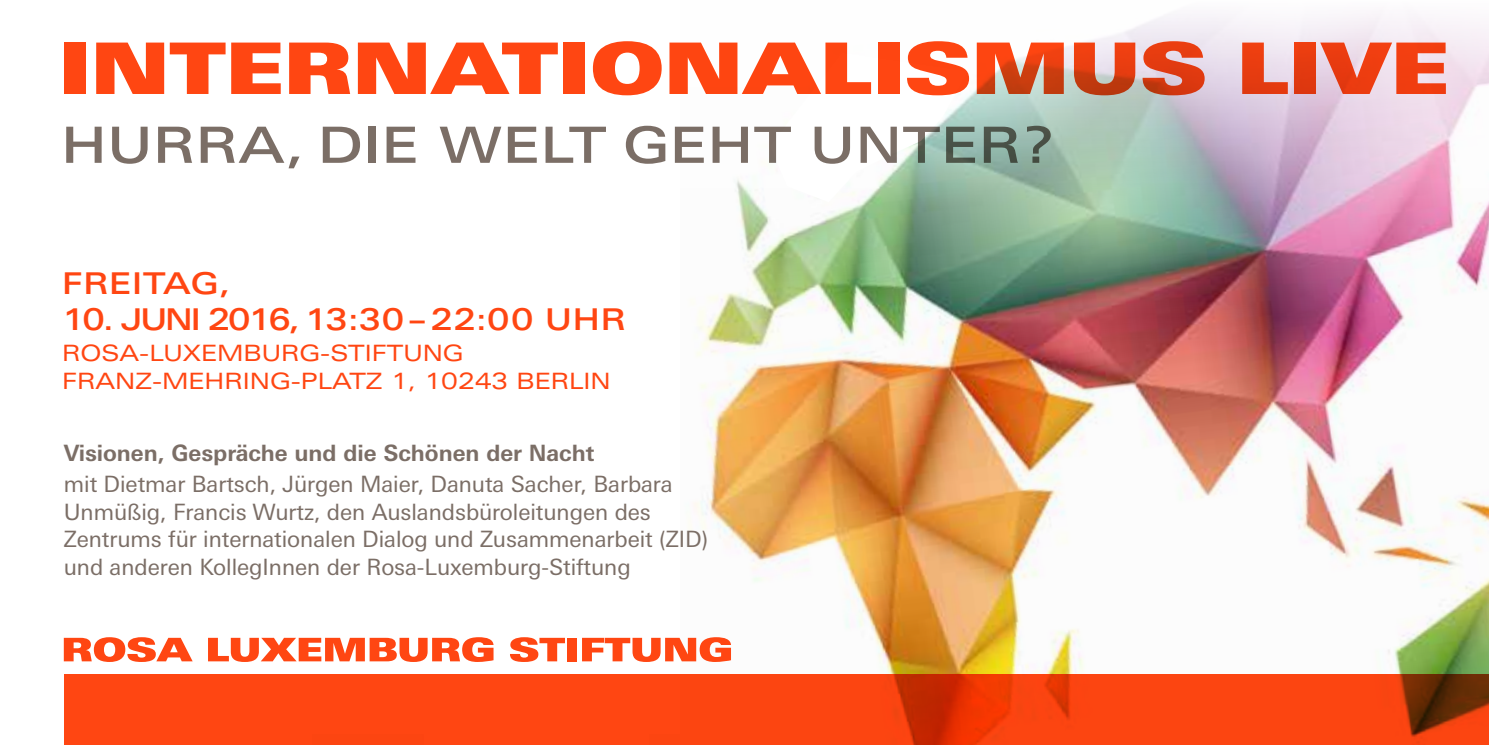
<style>
.page{position:relative;width:1489px;height:745px;background:#fff}
.page>*{position:absolute;margin:0;border:0;box-sizing:border-box;transform-origin:0 0}
.t1{font:71.25px "Linotype Univers Extd X Black";letter-spacing:.005em;color:#ff4612}
.t2{font:500 50px "Linotype Univers Extd";letter-spacing:.02em;color:#7b6e66}
.t3{font:500 30px "Linotype Univers Extd";letter-spacing:-.07em;color:#ff4612}
.t4{font:500 30px "Linotype Univers Extd";letter-spacing:.03em;color:#ff4612}
.t5{font:22.5px/27.5px "Linotype Univers Basic";letter-spacing:-.005em;color:#7b6e66}
.t6{font:22.5px/27.5px "Linotype Univers Extd";color:#ff4612}
.t7{font:700 22.5px "Linotype Univers Basic";letter-spacing:-.005em;color:#7b6e66}
</style>
<div class="page">
<img style="left:681px;top:349px;width:807px;height:324px">
<img style="left:697px;top:14px;width:791px;height:335px">
<div style="left:64px;top:673px;width:1424px;height:71px;background:#ff4612"></div>
<svg style="left:64px;top:637px;width:129px;height:24px"></svg>
<svg style="left:208px;top:637px;width:285px;height:24px"></svg>
<svg style="left:510px;top:637px;width:55px;height:24px"></svg>
<div style="left:567px;top:637px;width:10px;height:24px;background:#ff4612"></div>
<svg style="left:582px;top:636px;width:149px;height:25px"></svg>
<h1 class="t1" style="left:59px;top:26px;width:1391px">INTERNATIONALISMUS LIVE</h1>
<h2 class="t2" style="left:61px;top:115px;width:993px">HURRA, DIE WELT GEHT UNTER?</h2>
<h3 class="t4" style="left:62px;top:265px;width:170px">FREITAG,</h3>
<h3 class="t3" style="left:62px;top:301px;width:565px">10. JUNI 2016, 13:30 – 22:00 UHR</h3>
<p class="t6" style="left:62px;top:339px;width:550px">ROSA-LUXEMBURG-STIFTUNG<br>FRANZ-MEHRING-PLATZ 1, 10243 BERLIN</p>
<p class="t7" style="left:64px;top:439px;width:532px">Visionen, Gespräche und die Schönen der Nacht</p>
<p class="t5" style="left:64px;top:470px;width:646px">mit Dietmar Bartsch, Jürgen Maier, Danuta Sacher, Barbara Unmüßig, Francis Wurtz, den Auslandsbüroleitungen des Zentrums für internationalen Dialog und Zusammenarbeit (ZID) und anderen KollegInnen der Rosa-Luxemburg-Stiftung</p>
</div>
